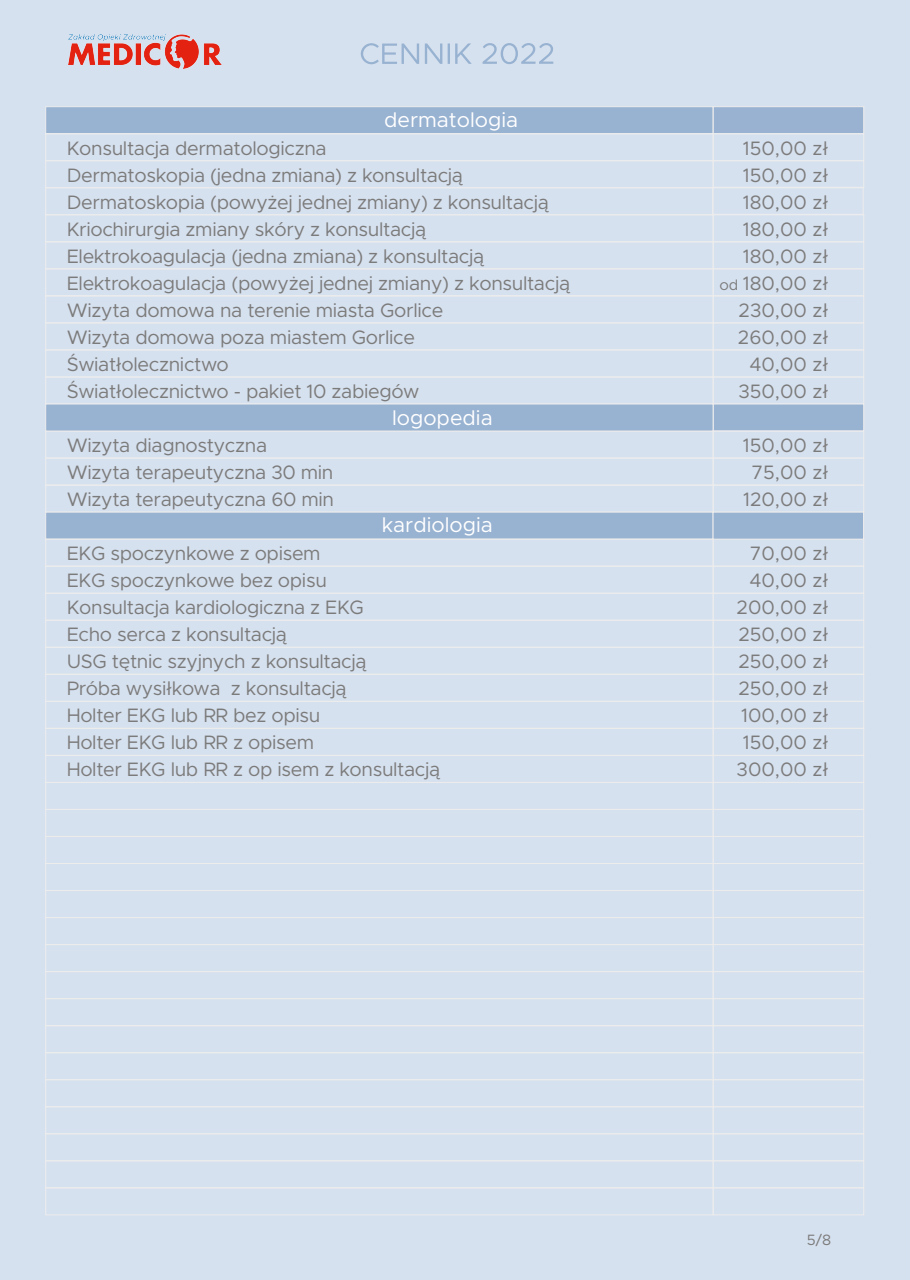
<style>
.page{position:relative;width:910px;height:1280px;background:#d6e1ef}
.page>*{position:absolute;margin:0;border:0;box-sizing:border-box;transform-origin:0 0}
.t1{font:21px "Metropolis";color:#fff}
.t2{font:19.5px/27px "Metropolis";letter-spacing:-.02em;color:#7c7b7b}
.t3{font:19.5px/27px "Metropolis";color:#7c7b7b;text-align:right}
.t4{font:15px "Metropolis";color:#7c7b7b}
.s1{font-size:15px}
</style>
<div class="page">
<div style="left:45px;top:241px;width:668px;height:28px;border:1px solid #ededed"></div>
<div style="left:713px;top:241px;width:151px;height:28px;border:1px solid #ededed"></div>
<div style="left:45px;top:268px;width:668px;height:28px;border:1px solid #ededed"></div>
<div style="left:713px;top:268px;width:151px;height:28px;border:1px solid #ededed"></div>
<div style="left:45px;top:295px;width:668px;height:28px;border:1px solid #ededed"></div>
<div style="left:713px;top:295px;width:151px;height:28px;border:1px solid #ededed"></div>
<div style="left:45px;top:323px;width:668px;height:27px;border:1px solid #ededed"></div>
<div style="left:713px;top:323px;width:151px;height:27px;border:1px solid #ededed"></div>
<div style="left:45px;top:350px;width:668px;height:27px;border:1px solid #ededed"></div>
<div style="left:713px;top:350px;width:151px;height:27px;border:1px solid #ededed"></div>
<div style="left:45px;top:377px;width:668px;height:27px;border:1px solid #ededed"></div>
<div style="left:713px;top:377px;width:151px;height:27px;border:1px solid #ededed"></div>
<div style="left:713px;top:404px;width:151px;height:27px;background:#98b2d1;border:1px solid #ededed"></div>
<div style="left:45px;top:431px;width:668px;height:27px;border:1px solid #ededed"></div>
<div style="left:45px;top:404px;width:668px;height:27px;background:#98b2d1;border:1px solid #ededed"></div>
<div style="left:45px;top:458px;width:668px;height:27px;border:1px solid #ededed"></div>
<div style="left:713px;top:458px;width:151px;height:27px;border:1px solid #ededed"></div>
<div style="left:713px;top:431px;width:151px;height:27px;border:1px solid #ededed"></div>
<div style="left:45px;top:485px;width:668px;height:27px;border:1px solid #ededed"></div>
<div style="left:713px;top:485px;width:151px;height:27px;border:1px solid #ededed"></div>
<div style="left:45px;top:512px;width:668px;height:27px;background:#98b2d1;border:1px solid #ededed"></div>
<div style="left:45px;top:539px;width:668px;height:27px;border:1px solid #ededed"></div>
<div style="left:713px;top:539px;width:151px;height:27px;border:1px solid #ededed"></div>
<div style="left:713px;top:512px;width:151px;height:27px;background:#98b2d1;border:1px solid #ededed"></div>
<div style="left:45px;top:566px;width:668px;height:28px;border:1px solid #ededed"></div>
<div style="left:713px;top:566px;width:151px;height:28px;border:1px solid #ededed"></div>
<div style="left:45px;top:593px;width:668px;height:28px;border:1px solid #ededed"></div>
<div style="left:45px;top:620px;width:668px;height:28px;border:1px solid #ededed"></div>
<div style="left:713px;top:620px;width:151px;height:28px;border:1px solid #ededed"></div>
<div style="left:45px;top:647px;width:668px;height:28px;border:1px solid #ededed"></div>
<div style="left:713px;top:647px;width:151px;height:28px;border:1px solid #ededed"></div>
<div style="left:45px;top:674px;width:668px;height:28px;border:1px solid #ededed"></div>
<div style="left:45px;top:701px;width:668px;height:28px;border:1px solid #ededed"></div>
<div style="left:713px;top:701px;width:151px;height:28px;border:1px solid #ededed"></div>
<div style="left:45px;top:728px;width:668px;height:28px;border:1px solid #ededed"></div>
<div style="left:713px;top:728px;width:151px;height:28px;border:1px solid #ededed"></div>
<div style="left:45px;top:755px;width:668px;height:28px;border:1px solid #ededed"></div>
<div style="left:713px;top:755px;width:151px;height:28px;border:1px solid #ededed"></div>
<div style="left:713px;top:782px;width:151px;height:28px;border:1px solid #ededed"></div>
<div style="left:45px;top:782px;width:668px;height:28px;border:1px solid #ededed"></div>
<div style="left:713px;top:809px;width:151px;height:28px;border:1px solid #ededed"></div>
<div style="left:713px;top:863px;width:151px;height:28px;border:1px solid #ededed"></div>
<div style="left:45px;top:890px;width:668px;height:28px;border:1px solid #ededed"></div>
<div style="left:713px;top:890px;width:151px;height:28px;border:1px solid #ededed"></div>
<div style="left:45px;top:917px;width:668px;height:28px;border:1px solid #ededed"></div>
<div style="left:713px;top:917px;width:151px;height:28px;border:1px solid #ededed"></div>
<div style="left:45px;top:944px;width:668px;height:28px;border:1px solid #ededed"></div>
<div style="left:713px;top:944px;width:151px;height:28px;border:1px solid #ededed"></div>
<div style="left:45px;top:971px;width:668px;height:28px;border:1px solid #ededed"></div>
<div style="left:713px;top:971px;width:151px;height:28px;border:1px solid #ededed"></div>
<div style="left:45px;top:998px;width:668px;height:28px;border:1px solid #ededed"></div>
<div style="left:45px;top:1025px;width:668px;height:28px;border:1px solid #ededed"></div>
<div style="left:45px;top:1052px;width:668px;height:28px;border:1px solid #ededed"></div>
<div style="left:713px;top:1052px;width:151px;height:28px;border:1px solid #ededed"></div>
<div style="left:45px;top:1079px;width:668px;height:28px;border:1px solid #ededed"></div>
<div style="left:713px;top:1079px;width:151px;height:28px;border:1px solid #ededed"></div>
<div style="left:45px;top:1106px;width:668px;height:28px;border:1px solid #ededed"></div>
<div style="left:713px;top:1106px;width:151px;height:28px;border:1px solid #ededed"></div>
<div style="left:45px;top:1133px;width:668px;height:28px;border:1px solid #ededed"></div>
<div style="left:713px;top:1133px;width:151px;height:28px;border:1px solid #ededed"></div>
<div style="left:45px;top:1160px;width:668px;height:28px;border:1px solid #ededed"></div>
<div style="left:713px;top:1160px;width:151px;height:28px;border:1px solid #ededed"></div>
<div style="left:713px;top:1025px;width:151px;height:28px;border:1px solid #ededed"></div>
<div style="left:713px;top:998px;width:151px;height:28px;border:1px solid #ededed"></div>
<div style="left:45px;top:1187px;width:668px;height:28px;border:1px solid #ededed"></div>
<div style="left:713px;top:1187px;width:151px;height:28px;border:1px solid #ededed"></div>
<div style="left:45px;top:836px;width:668px;height:28px;border:1px solid #ededed"></div>
<div style="left:713px;top:836px;width:151px;height:28px;border:1px solid #ededed"></div>
<div style="left:713px;top:593px;width:151px;height:28px;border:1px solid #ededed"></div>
<div style="left:45px;top:106px;width:668px;height:28px;background:#98b2d1;border:1px solid #ededed"></div>
<div style="left:713px;top:106px;width:151px;height:28px;background:#99b2d1;border:1px solid #ededed"></div>
<div style="left:45px;top:133px;width:668px;height:28px;border:1px solid #ededed"></div>
<div style="left:713px;top:133px;width:151px;height:28px;border:1px solid #ededed"></div>
<div style="left:45px;top:160px;width:668px;height:28px;border:1px solid #ededed"></div>
<div style="left:713px;top:160px;width:151px;height:28px;border:1px solid #ededed"></div>
<div style="left:45px;top:214px;width:668px;height:28px;border:1px solid #ededed"></div>
<div style="left:45px;top:187px;width:668px;height:28px;border:1px solid #ededed"></div>
<div style="left:713px;top:214px;width:151px;height:28px;border:1px solid #ededed"></div>
<div style="left:712px;top:187px;width:151px;height:28px;border:1px solid #ededed"></div>
<div style="left:713px;top:674px;width:151px;height:28px;border:1px solid #ededed"></div>
<svg style="left:361px;top:43px;width:58px;height:21px"></svg>
<svg style="left:425px;top:44px;width:17px;height:20px"></svg>
<hr style="left:448px;top:44px;width:2px;height:20px;background:#98b2d1">
<svg style="left:455px;top:43px;width:17px;height:21px"></svg>
<svg style="left:483px;top:43px;width:70px;height:21px"></svg>
<img style="left:68px;top:34px;width:153px;height:34px">
<p class="t1" style="left:384px;top:107px;width:136px">dermatologia</p>
<p class="t2" style="left:67px;top:135px;width:505px">Konsultacja dermatologiczna<br>Dermatoskopia (jedna zmiana) z konsultacją Dermatoskopia (powyżej jednej zmiany) z konsultacją Kriochirurgia zmiany skóry z konsultacją Elektrokoagulacja (jedna zmiana) z konsultacją Elektrokoagulacja (powyżej jednej zmiany) z konsultacją Wizyta domowa na terenie miasta Gorlice<br>Wizyta domowa poza miastem Gorlice Światłolecznictwo<br>Światłolecznictwo - pakiet 10 zabiegów</p>
<p class="t2" style="left:67px;top:432px;width:269px">Wizyta diagnostyczna<br>Wizyta terapeutyczna 30 min<br>Wizyta terapeutyczna 60 min</p>
<p class="t2" style="left:67px;top:539px;width:375px">EKG spoczynkowe z opisem<br>EKG spoczynkowe bez opisu<br>Konsultacja kardiologiczna z EKG<br>Echo serca z konsultacją<br>USG tętnic szyjnych z konsultacją<br>Próba wysiłkowa z konsultacją<br>Holter EKG lub RR bez opisu<br>Holter EKG lub RR z opisem<br>Holter EKG lub RR z op isem z konsultacją</p>
<p class="t1" style="left:392px;top:404px;width:102px">logopedia</p>
<p class="t1" style="left:382px;top:512px;width:113px">kardiologia</p>
<p class="t3" style="left:719px;top:135px;width:111px">150,00 zł<br>150,00 zł<br>180,00 zł<br>180,00 zł<br>180,00 zł <span class="s1">od</span> 180,00 zł<br>230,00 zł<br>260,00 zł<br>40,00 zł<br>350,00 zł</p>
<p class="t3" style="left:743px;top:432px;width:87px;text-align:center">150,00 zł<br>75,00 zł<br>120,00 zł</p>
<p class="t3" style="left:737px;top:540px;width:94px">70,00 zł<br>40,00 zł<br>200,00 zł<br>250,00 zł<br>250,00 zł<br>250,00 zł<br>100,00 zł<br>150,00 zł<br>300,00 zł</p>
<p class="t4" style="left:807px;top:1230px;width:26px">5/8</p>
</div>
